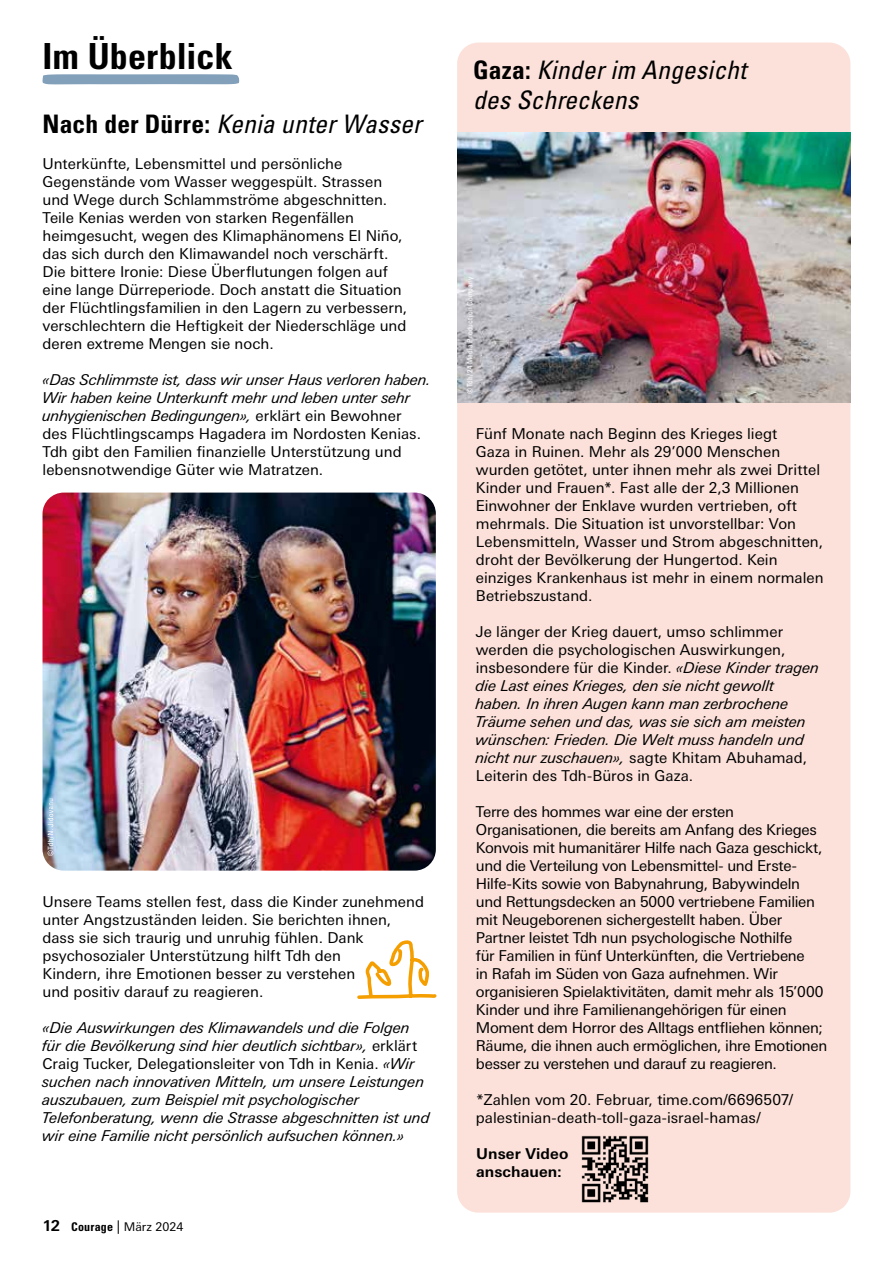
<style>
.page{position:relative;width:893px;height:1263px;background:#fff}
.page>*{position:absolute;margin:0;border:0;box-sizing:border-box;transform-origin:0 0}
.t1{font:700 condensed 36px "Univers LT Std";letter-spacing:.005em;color:#000}
.t2{font:italic condensed 25.5px/30.6px "Univers LT Std";letter-spacing:.005em;color:#000}
.t3{font:15px/18px "Univers Next Pro";letter-spacing:-.005em;color:#000}
.t4{font:italic 15px/18px "Univers Next Pro";color:#000}
.t5{font:700 15px/18px "Univers Next Pro";letter-spacing:.005em;color:#000}
.t6{font:12px "Univers Next Pro";color:#000}
.t7{font:condensed 7.5px "Univers LT Std";letter-spacing:.03em;color:#fff}
.s1{font-weight:700;font-style:normal}
.s2{font-style:italic}
.s3{font-style:normal}
.s4{font-weight:700;font-size:15px}
.s5{font-family:"Univers LT Std";font-weight:700;font-stretch:condensed}
.s6{font-size:13.5px}
</style>
<div class="page">
<svg style="left:42px;top:74px;width:197px;height:10px;background:#87a4bc"></svg>
<img style="left:43px;top:493px;width:393px;height:378px">
<div style="left:457px;top:43px;width:393px;height:1170px;background:#fbe1d9;border-radius:21px"></div>
<img style="left:457px;top:133px;width:394px;height:270px">
<svg style="left:357px;top:940px;width:80px;height:59px"></svg>
<svg style="left:48px;top:799px;width:6px;height:57px"></svg>
<img style="left:581px;top:1135px;width:67px;height:68px">
<h1 class="t1" style="left:43px;top:34px;width:192px">Im Überblick</h1>
<h2 class="t2" style="left:43px;top:108px;width:381px"><span class="s1">Nach der Dürre:</span> Kenia unter Wasser</h2>
<p class="t3" style="left:43px;top:154px;width:366px">Unterkünfte, Lebensmittel und persönliche Gegenstände vom Wasser weggespült. Strassen und Wege durch Schlammströme abgeschnitten.<br>Teile Kenias werden von starken Regenfällen heimgesucht, wegen des Klimaphänomens El Niño, das sich durch den Klimawandel noch verschärft.<br>Die bittere Ironie: Diese Überflutungen folgen auf eine lange Dürreperiode. Doch anstatt die Situation der Flüchtlingsfamilien in den Lagern zu verbessern, verschlechtern die Heftigkeit der Niederschläge und deren extreme Mengen sie noch.</p>
<p class="t3" style="left:43px;top:370px;width:390px"><span class="s2">«Das Schlimmste ist, dass wir unser Haus verloren haben.<br>Wir haben keine Unterkunft mehr und leben unter sehr unhygienischen Bedingungen»,</span> erklärt ein Bewohner<br>des Flüchtlingscamps Hagadera im Nordosten Kenias.<br>Tdh gibt den Familien finanzielle Unterstützung und lebensnotwendige Güter wie Matratzen.</p>
<p class="t3" style="left:43px;top:892px;width:383px">Unsere Teams stellen fest, dass die Kinder zunehmend unter Angstzuständen leiden. Sie berichten ihnen, dass sie sich traurig und unruhig fühlen. Dank psychosozialer Unterstützung hilft Tdh den<br>Kindern, ihre Emotionen besser zu verstehen<br>und positiv darauf zu reagieren.</p>
<p class="t4" style="left:43px;top:1018px;width:389px">«Die Auswirkungen des Klimawandels und die Folgen für die Bevölkerung sind hier deutlich sichtbar», <span class="s3">erklärt Craig Tucker, Delegationsleiter von Tdh in Kenia.</span> «Wir suchen nach innovativen Mitteln, um unsere Leistungen auszubauen, zum Beispiel mit psychologischer Telefonberatung, wenn die Strasse abgeschnitten ist und wir eine Familie nicht persönlich aufsuchen können.»</p>
<p class="t6" style="left:43px;top:1219px;width:142px"><span class="s4">12</span> <span class="s5">Courage</span> <span class="s6">|</span> März 2024</p>
<h2 class="t2" style="left:473px;top:54px;width:275px"><span class="s1">Gaza:</span> Kinder im Angesicht des Schreckens</h2>
<p class="t7" style="left:465px;top:394px;width:118px;rotate:-90deg">©Tdh/24 Media Production Company</p>
<p class="t3" style="left:476px;top:424px;width:349px">Fünf Monate nach Beginn des Krieges liegt<br>Gaza in Ruinen. Mehr als 29’000 Menschen wurden getötet, unter ihnen mehr als zwei Drittel Kinder und Frauen*. Fast alle der 2,3 Millionen Einwohner der Enklave wurden vertrieben, oft mehrmals. Die Situation ist unvorstellbar: Von Lebensmitteln, Wasser und Strom abgeschnitten, droht der Bevölkerung der Hungertod. Kein einziges Krankenhaus ist mehr in einem normalen Betriebszustand.</p>
<p class="t4" style="left:476px;top:622px;width:345px"><span class="s3">Je länger der Krieg dauert, umso schlimmer werden die psychologischen Auswirkungen, insbesondere für die Kinder.</span> «Diese Kinder tragen die Last eines Krieges, den sie nicht gewollt haben. In ihren Augen kann man zerbrochene Träume sehen und das, was sie sich am meisten wünschen: Frieden. Die Welt muss handeln und nicht nur zuschauen», <span class="s3">sagte Khitam Abuhamad, Leiterin des Tdh-Büros in Gaza.</span></p>
<p class="t3" style="left:476px;top:802px;width:353px">Terre des hommes war eine der ersten Organisationen, die bereits am Anfang des Krieges Konvois mit humanitärer Hilfe nach Gaza geschickt, und die Verteilung von Lebensmittel- und Erste-Hilfe-Kits sowie von Babynahrung, Babywindeln und Rettungsdecken an 5000 vertriebene Familien mit Neugeborenen sichergestellt haben. Über Partner leistet Tdh nun psychologische Nothilfe<br>für Familien in fünf Unterkünften, die Vertriebene<br>in Rafah im Süden von Gaza aufnehmen. Wir organisieren Spielaktivitäten, damit mehr als 15’000<br>Kinder und ihre Familienangehörigen für einen Moment dem Horror des Alltags entfliehen können; Räume, die ihnen auch ermöglichen, ihre Emotionen besser zu verstehen und darauf zu reagieren.</p>
<p class="t3" style="left:476px;top:1090px;width:319px">*Zahlen vom 20. Februar, time.com/6696507/ palestinian-death-toll-gaza-israel-hamas/</p>
<p class="t5" style="left:476px;top:1144px;width:94px">Unser Video anschauen:</p>
</div>
